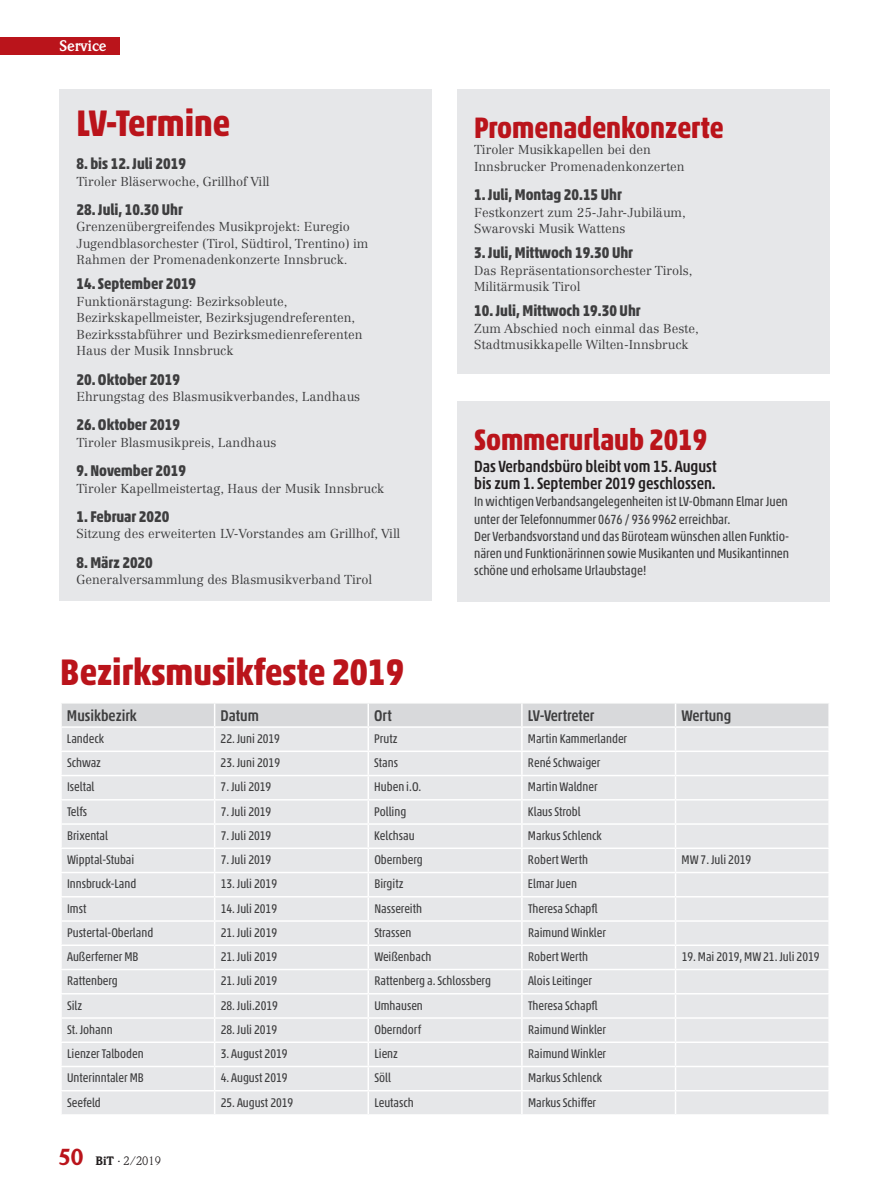
<style>
.page{position:relative;width:893px;height:1191px;background:#fff}
.page>*{position:absolute;margin:0;border:0;box-sizing:border-box;transform-origin:0 0}
.t1{font:700 condensed 37.5px "Akko Pro";color:#ba141b}
.t2{font:700 condensed 30px "Akko Pro";color:#ba141b}
.t3{font:500 condensed 16.5px/17.2px "Akko Pro";color:#231f20}
.t4{font:700 condensed 15.75px "Akko Pro";color:#3e3e3f}
.t5{font:500 condensed 15.75px "Akko Pro";color:#3e3e3f}
.t6{font:700 15px "Weidemann Std";color:#fff}
.t7{font:condensed 13.5px/17.2px "Akko Pro";color:#3e3e3f}
.t8{font:300 12.75px/16.5px "Centennial LT Std";color:#3e3e3f}
.t9{font:condensed 12.75px "Akko Pro";color:#3e3e3f}
.t10{font:12px "Weidemann Std";color:#231f20}
.s1{font-weight:900;font-size:22.5px;color:#ba141b}
.s2{font-weight:900}
</style>
<div class="page">
<div style="left:0;top:37px;width:120px;height:17px;background:#ba141b"></div>
<div style="left:60px;top:89px;width:372px;height:512px;background:#e6e7e9"></div>
<div style="left:457px;top:89px;width:372px;height:285px;background:#e6e7e9"></div>
<div style="left:457px;top:401px;width:372px;height:200px;background:#e6e7e9"></div>
<svg style="left:61px;top:703px;width:768px;height:411px;background:#e6e7e9"></svg>
<hr style="left:828px;top:1091px;width:2px;height:23px;background:#fff">
<p class="t6" style="left:60px;top:37px;width:49px">Service</p>
<p class="t6" style="left:60px;top:37px;width:47px">Thema</p>
<h1 class="t1" style="left:77px;top:99px;width:155px">LV-Termine</h1>
<p class="t4" style="left:77px;top:154px;width:111px">8. bis 12. Juli 2019</p>
<p class="t8" style="left:77px;top:173px;width:194px">Tiroler Bläserwoche, Grillhof Vill</p>
<p class="t4" style="left:77px;top:200px;width:108px">28. Juli, 10.30 Uhr</p>
<p class="t8" style="left:77px;top:219px;width:293px">Grenzenübergreifendes Musikprojekt: Euregio<br>Jugendblasorchester (Tirol, Südtirol, Trentino) im<br>Rahmen der Promenadenkonzerte Innsbruck.</p>
<p class="t4" style="left:77px;top:274px;width:121px">14. September 2019</p>
<p class="t8" style="left:77px;top:293px;width:287px">Funktionärstagung: Bezirksobleute, Bezirkskapellmeister, Bezirksjugendreferenten, Bezirksstabführer und Bezirksmedienreferenten Haus der Musik Innsbruck</p>
<p class="t4" style="left:77px;top:369px;width:105px">20. Oktober 2019</p>
<p class="t8" style="left:77px;top:388px;width:285px">Ehrungstag des Blasmusikverbandes, Landhaus</p>
<p class="t4" style="left:77px;top:415px;width:105px">26. Oktober 2019</p>
<p class="t8" style="left:77px;top:434px;width:201px">Tiroler Blasmusikpreis, Landhaus</p>
<p class="t4" style="left:77px;top:461px;width:111px">9. November 2019</p>
<p class="t8" style="left:77px;top:480px;width:309px">Tiroler Kapellmeistertag, Haus der Musik Innsbruck</p>
<p class="t4" style="left:77px;top:507px;width:94px">1. Februar 2020</p>
<p class="t8" style="left:77px;top:526px;width:325px">Sitzung des erweiterten LV-Vorstandes am Grillhof, Vill</p>
<p class="t4" style="left:77px;top:552px;width:78px">8. März 2020</p>
<p class="t8" style="left:77px;top:571px;width:297px">Generalversammlung des Blasmusikverband Tirol</p>
<h1 class="t1" style="left:60px;top:649px;width:345px">Bezirksmusikfeste 2019</h1>
<h2 class="t2" style="left:474px;top:109px;width:251px">Promenadenkonzerte</h2>
<p class="t8" style="left:474px;top:142px;width:212px">Tiroler Musikkapellen bei den<br>Innsbrucker Promenadenkonzerten</p>
<p class="t4" style="left:474px;top:185px;width:149px">1. Juli, Montag 20.15 Uhr</p>
<p class="t8" style="left:474px;top:204px;width:213px">Festkonzert zum 25-Jahr-Jubiläum,<br>Swarovski Musik Wattens</p>
<p class="t4" style="left:474px;top:243px;width:160px">3. Juli, Mittwoch 19.30 Uhr</p>
<p class="t8" style="left:474px;top:262px;width:220px">Das Repräsentationsorchester Tirols,<br>Militärmusik Tirol</p>
<p class="t4" style="left:474px;top:301px;width:168px">10. Juli, Mittwoch 19.30 Uhr</p>
<p class="t8" style="left:474px;top:320px;width:226px">Zum Abschied noch einmal das Beste,<br>Stadtmusikkapelle Wilten-Innsbruck</p>
<h2 class="t2" style="left:474px;top:421px;width:235px">Sommerurlaub 2019</h2>
<p class="t3" style="left:474px;top:457px;width:244px">Das Verbandsbüro bleibt vom 15. August bis zum 1. September 2019 geschlossen.</p>
<p class="t7" style="left:474px;top:493px;width:317px">In wichtigen Verbandsangelegenheiten ist LV-Obmann Elmar Juen unter der Telefonnummer 0676 / 936 9962 erreichbar.<br>Der Verbandsvorstand und das Büroteam wünschen allen Funktio&shy;nären und Funktionärinnen sowie Musikanten und Musikantinnen schöne und erholsame Urlaubstage!</p>
<p class="t5" style="left:67px;top:706px;width:71px">Musikbezirk</p>
<p class="t5" style="left:221px;top:706px;width:40px">Datum</p>
<p class="t5" style="left:374px;top:706px;width:19px">Ort</p>
<p class="t5" style="left:528px;top:706px;width:68px">LV-Vertreter</p>
<p class="t5" style="left:681px;top:706px;width:51px">Wertung</p>
<p class="t9" style="left:67px;top:731px;width:39px">Landeck</p>
<p class="t9" style="left:221px;top:731px;width:61px">22. Juni 2019</p>
<p class="t9" style="left:374px;top:731px;width:25px">Prutz</p>
<p class="t9" style="left:528px;top:731px;width:101px">Martin Kammerlander</p>
<p class="t9" style="left:67px;top:755px;width:36px">Schwaz</p>
<p class="t9" style="left:221px;top:755px;width:61px">23. Juni 2019</p>
<p class="t9" style="left:374px;top:755px;width:25px">Stans</p>
<p class="t9" style="left:528px;top:755px;width:74px">René Schwaiger</p>
<p class="t9" style="left:67px;top:779px;width:29px">Iseltal</p>
<p class="t9" style="left:221px;top:779px;width:52px">7. Juli 2019</p>
<p class="t9" style="left:374px;top:779px;width:48px">Huben i.O.</p>
<p class="t9" style="left:528px;top:779px;width:71px">Martin Waldner</p>
<p class="t9" style="left:67px;top:803px;width:22px">Telfs</p>
<p class="t9" style="left:221px;top:803px;width:52px">7. Juli 2019</p>
<p class="t9" style="left:374px;top:803px;width:34px">Polling</p>
<p class="t9" style="left:528px;top:803px;width:54px">Klaus Strobl</p>
<p class="t9" style="left:67px;top:828px;width:43px">Brixental</p>
<p class="t9" style="left:221px;top:828px;width:52px">7. Juli 2019</p>
<p class="t9" style="left:374px;top:828px;width:42px">Kelchsau</p>
<p class="t9" style="left:528px;top:828px;width:75px">Markus Schlenck</p>
<p class="t9" style="left:67px;top:852px;width:69px">Wipptal-Stubai</p>
<p class="t9" style="left:221px;top:852px;width:52px">7. Juli 2019</p>
<p class="t9" style="left:374px;top:852px;width:50px">Obernberg</p>
<p class="t9" style="left:528px;top:852px;width:62px">Robert Werth</p>
<p class="t9" style="left:682px;top:852px;width:71px">MW 7. Juli 2019</p>
<p class="t9" style="left:67px;top:876px;width:71px">Innsbruck-Land</p>
<p class="t9" style="left:221px;top:876px;width:58px">13. Juli 2019</p>
<p class="t9" style="left:374px;top:876px;width:31px">Birgitz</p>
<p class="t9" style="left:528px;top:876px;width:50px">Elmar Juen</p>
<p class="t9" style="left:67px;top:900px;width:21px">Imst</p>
<p class="t9" style="left:221px;top:900px;width:58px">14. Juli 2019</p>
<p class="t9" style="left:374px;top:900px;width:49px">Nassereith</p>
<p class="t9" style="left:528px;top:900px;width:71px">Theresa Schapfl</p>
<p class="t9" style="left:67px;top:925px;width:88px">Pustertal-Oberland</p>
<p class="t9" style="left:221px;top:925px;width:58px">21. Juli 2019</p>
<p class="t9" style="left:374px;top:925px;width:39px">Strassen</p>
<p class="t9" style="left:528px;top:925px;width:80px">Raimund Winkler</p>
<p class="t9" style="left:67px;top:949px;width:73px">Außerferner MB</p>
<p class="t9" style="left:221px;top:949px;width:58px">21. Juli 2019</p>
<p class="t9" style="left:374px;top:949px;width:58px">Weißenbach</p>
<p class="t9" style="left:528px;top:949px;width:62px">Robert Werth</p>
<p class="t9" style="left:682px;top:949px;width:139px">19. Mai 2019, MW 21. Juli 2019</p>
<p class="t9" style="left:67px;top:973px;width:52px">Rattenberg</p>
<p class="t9" style="left:221px;top:973px;width:58px">21. Juli 2019</p>
<p class="t9" style="left:374px;top:973px;width:118px">Rattenberg a. Schlossberg</p>
<p class="t9" style="left:528px;top:973px;width:65px">Alois Leitinger</p>
<p class="t9" style="left:67px;top:997px;width:17px">Silz</p>
<p class="t9" style="left:221px;top:997px;width:59px">28. Juli.2019</p>
<p class="t9" style="left:374px;top:997px;width:50px">Umhausen</p>
<p class="t9" style="left:528px;top:997px;width:71px">Theresa Schapfl</p>
<p class="t9" style="left:67px;top:1021px;width:47px">St. Johann</p>
<p class="t9" style="left:221px;top:1021px;width:58px">28. Juli 2019</p>
<p class="t9" style="left:374px;top:1021px;width:48px">Oberndorf</p>
<p class="t9" style="left:528px;top:1021px;width:80px">Raimund Winkler</p>
<p class="t9" style="left:67px;top:1046px;width:78px">Lienzer Talboden</p>
<p class="t9" style="left:221px;top:1046px;width:68px">3. August 2019</p>
<p class="t9" style="left:374px;top:1046px;width:25px">Lienz</p>
<p class="t9" style="left:528px;top:1046px;width:80px">Raimund Winkler</p>
<p class="t9" style="left:67px;top:1070px;width:78px">Unterinntaler MB</p>
<p class="t9" style="left:221px;top:1070px;width:68px">4. August 2019</p>
<p class="t9" style="left:374px;top:1070px;width:18px">Söll</p>
<p class="t9" style="left:528px;top:1070px;width:75px">Markus Schlenck</p>
<p class="t9" style="left:67px;top:1094px;width:35px">Seefeld</p>
<p class="t9" style="left:221px;top:1094px;width:74px">25. August 2019</p>
<p class="t9" style="left:374px;top:1094px;width:41px">Leutasch</p>
<p class="t9" style="left:528px;top:1094px;width:70px">Markus Schiffer</p>
<p class="t10" style="left:58px;top:1153px;width:105px"><span class="s1">50</span> <span class="s2">BiT</span> · 2/2019</p>
</div>
